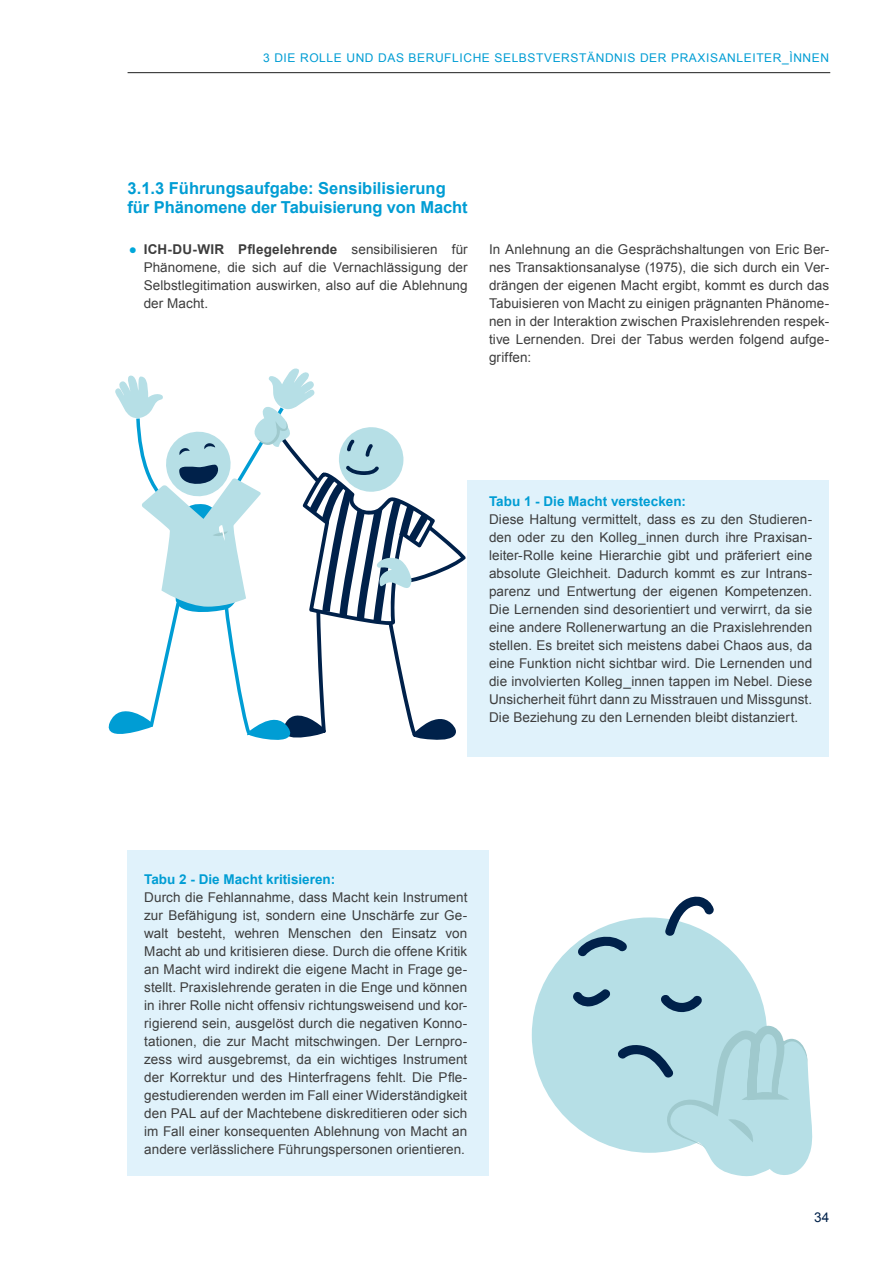
<style>
.page{position:relative;width:893px;height:1263px;background:#fff}
.page>*{position:absolute;margin:0;border:0;box-sizing:border-box;transform-origin:0 0}
.t1{font:700 16.5px/19.5px "Arial";letter-spacing:-.005em;color:#009dd4}
.t2{font:13.5px/18px "Arial";letter-spacing:.005em;color:#3d3d3d;text-align:justify}
.t3{font:13.5px/18px "Arial MT3";letter-spacing:.005em;color:#3d3d3d}
.t4{font:700 13.5px "Arial";color:#009dd4}
.t5{font:13.5px "Arial MT41";color:#00214a}
.t6{font:12px "Arial MT3";letter-spacing:.05em;color:#009dd4}
.s1{font-family:"Arial MT3";color:#00a7da}
.s2{font-weight:700}
.s3{font-family:"Arial MT42"}
</style>
<div class="page">
<hr style="left:128px;top:72px;width:702px;height:1px;background:#1d1e1f">
<div style="left:468px;top:480px;width:361px;height:276px;background:#e0f2fb"></div>
<div style="left:128px;top:850px;width:361px;height:326px;background:#e0f2fb"></div>
<div style="left:532px;top:917px;width:235px;height:236px;background:#b6dfe6;border-radius:50%"></div>
<svg style="left:573px;top:989px;width:37px;height:18px"></svg>
<svg style="left:661px;top:995px;width:41px;height:17px"></svg>
<svg style="left:578px;top:936px;width:49px;height:21px"></svg>
<svg style="left:664px;top:896px;width:50px;height:41px"></svg>
<svg style="left:617px;top:1024px;width:196px;height:153px"></svg>
<svg style="left:108px;top:368px;width:358px;height:372px"></svg>
<p class="t6" style="left:263px;top:50px;width:567px">3 DIE ROLLE UND DAS BERUFLICHE SELBSTVERSTÄNDNIS DER PRAXISANLEITER_ÌNNEN</p>
<p class="t1" style="left:128px;top:179px;width:342px">3.1.3 Führungsaufgabe: Sensibilisierung für Phänomene der Tabuisierung von Macht</p>
<p class="t2" style="left:144px;top:240px;width:326px;text-indent:-15px"><span class="s1">●</span> <span class="s2">ICH-DU-WIR Pflegelehrende</span> sensibilisieren für Phänomene, die sich auf die Vernachlässigung der Selbstlegitimation auswirken, also auf die Ablehnung der Macht.</p>
<p class="t2" style="left:489px;top:240px;width:342px">In Anlehnung an die Gesprächshaltungen von Eric Ber&shy;nes Transaktionsanalyse (1975), die sich durch ein Ver&shy;drängen der eigenen Macht ergibt, kommt es durch das Tabuisieren von Macht zu einigen prägnanten Phänome&shy;nen in der Interaktion zwischen Praxislehrenden respek&shy;tive Lernenden. Drei der Tabus werden folgend aufge&shy;griffen:</p>
<p class="t4" style="left:489px;top:492px;width:199px">Tabu 1 - Die Macht verstecken:</p>
<p class="t2" style="left:489px;top:510px;width:325px">Diese Haltung vermittelt, dass es zu den Studieren&shy;den oder zu den Kolleg_innen durch ihre Praxisan&shy;leiter-Rolle keine Hierarchie gibt und präferiert eine absolute Gleichheit. Dadurch kommt es zur Intrans&shy;parenz und Entwertung der eigenen Kompetenzen.<br>Die Lernenden sind desorientiert und verwirrt, da sie eine andere Rollenerwartung an die Praxislehrenden stellen. Es breitet sich meistens dabei Chaos aus, da eine Funktion nicht sichtbar wird. Die Lernenden und die involvierten Kolleg_innen tappen im Nebel. Diese Unsicherheit führt dann zu Misstrauen und Missgunst.<br>Die Beziehung zu den Lernenden bleibt distanziert.</p>
<p class="t4" style="left:144px;top:870px;width:193px">Tabu 2 - Die Macht kritisieren:</p>
<p class="t2" style="left:144px;top:888px;width:325px">Durch die Fehlannahme, dass Macht kein Instrument zur Befähigung ist, sondern eine Unschärfe zur Ge&shy;walt besteht, wehren Menschen den Einsatz von Macht ab und kritisieren diese. Durch die offene Kritik an Macht wird indirekt die eigene Macht in Frage ge&shy;stellt. Praxislehrende geraten in die Enge und können in ihrer Rolle nicht offensiv richtungsweisend und kor&shy;rigierend sein, ausgelöst durch die negativen Konno&shy;tationen, die zur Macht mitschwingen. Der Lernpro&shy;zess wird ausgebremst, da ein wichtiges Instrument</p>
<p class="t3" style="left:144px;top:1068px;width:325px">der Korrektur und des Hinterfragens fehlt. Die Pfle&shy;gestudierenden werden im Fall einer Widerständigkeit</p>
<p class="t2" style="left:144px;top:1104px;width:325px">den PAL auf der Machtebene diskreditieren oder sich im Fall einer konsequenten Ablehnung von Macht an andere verlässlichere Führungspersonen orientieren.</p>
<p class="t5" style="left:814px;top:1208px;width:17px">3<span class="s3">4</span></p>
</div>
